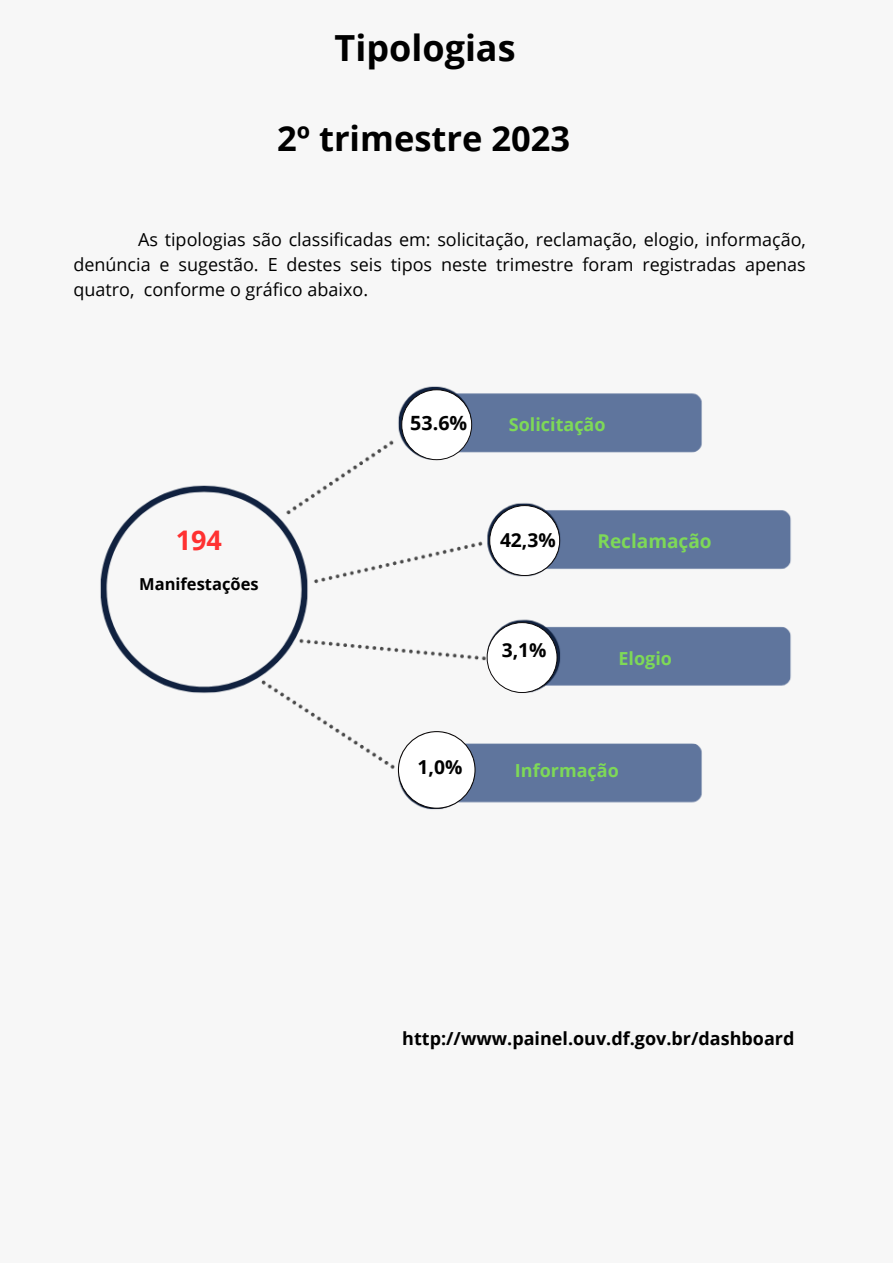
<style>
.page{position:relative;width:893px;height:1264px;background:#fff}
.page>*{position:absolute;margin:0;border:0;box-sizing:border-box;transform-origin:0 0}
.t1{font:700 36px "Open Sans";color:#000}
.t2{font:700 34.5px "Open Sans";color:#000}
.t3{font:700 27px "Open Sans";color:#ff3131}
.t4{font:700 19.65px "Open Sans";color:#020202}
.t5{font:700 19.2px "Open Sans";color:#000}
.t6{font:700 19.05px "Open Sans";color:#7ed957}
.t7{font:18px/24.8px "Open Sans";color:#000;text-align:justify}
.t8{font:700 18px "Open Sans";color:#000}
.t9{font:700 18px "Open Sans";color:#7ed957}
.t10{font:700 16.5px "Open Sans";color:#000}
</style>
<div class="page">
<div style="left:0;top:0;width:892px;height:1262px;background:#f7f7f7"></div>
<img style="left:100px;top:386px;width:691px;height:424px">
<svg style="left:401px;top:389px;width:71px;height:71px"></svg>
<svg style="left:489px;top:505px;width:71px;height:71px"></svg>
<svg style="left:486px;top:622px;width:71px;height:71px"></svg>
<svg style="left:398px;top:731px;width:77px;height:77px"></svg>
<p class="t1" style="left:334px;top:22px;width:182px">Tipologias</p>
<p class="t2" style="left:277px;top:114px;width:295px">2º trimestre 2023</p>
<p class="t7" style="left:73px;top:227px;width:734px;text-indent:65px">As tipologias são classificadas em: solicitação, reclamação, elogio, informação, denúncia e sugestão. E destes seis tipos neste trimestre foram registradas apenas quatro, conforme o gráfico abaixo.</p>
<p class="t3" style="left:176px;top:521px;width:48px">194</p>
<p class="t10" style="left:139px;top:572px;width:121px">Manifestações</p>
<p class="t4" style="left:410px;top:409px;width:58px">53.6%</p>
<p class="t9" style="left:509px;top:412px;width:98px">Solicitação</p>
<p class="t5" style="left:417px;top:753px;width:46px">1,0%</p>
<p class="t5" style="left:500px;top:526px;width:57px">42,3%</p>
<p class="t5" style="left:501px;top:636px;width:46px">3,1%</p>
<p class="t6" style="left:597px;top:527px;width:116px">Reclamação</p>
<p class="t9" style="left:618px;top:646px;width:55px">Elogio</p>
<p class="t9" style="left:515px;top:757px;width:105px">Informação</p>
<p class="t8" style="left:402px;top:1025px;width:393px">http://www.painel.ouv.df.gov.br/dashboard</p>
</div>
